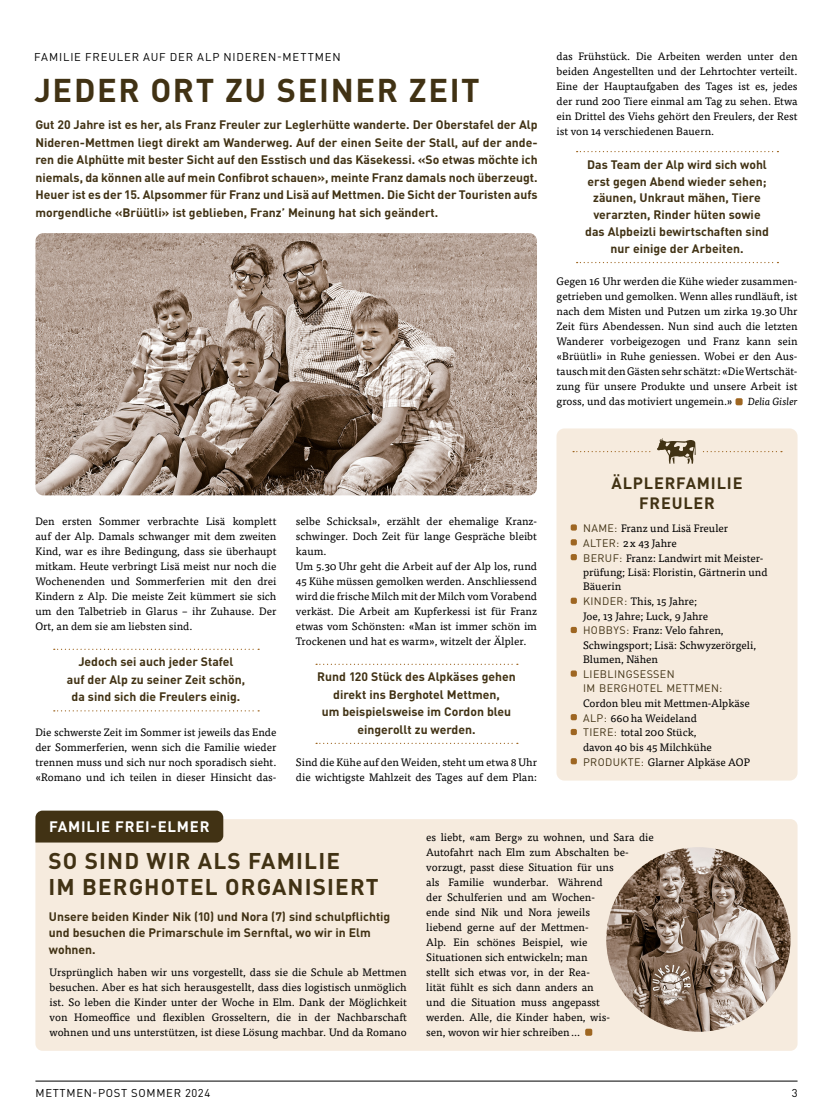
<style>
.page{position:relative;width:833px;height:1117px;background:#fff}
.page>*{position:absolute;margin:0;border:0;box-sizing:border-box;transform-origin:0 0}
.t1{font:700 32.5px "DINOT";letter-spacing:.05em;color:#413214}
.t2{font:700 22.5px/26.2px "DINOT";letter-spacing:.05em;color:#413214}
.t3{font:700 16.25px/19.4px "DINOT";letter-spacing:.05em;color:#413214;text-align:center}
.t4{font:700 15px "DINOT";letter-spacing:.05em;color:#fff}
.t5{font:700 12.25px/17.5px "DINOT";color:#413214;text-align:center}
.t6{font:11.25px "DINOT";letter-spacing:.065em;color:#000}
.t7{font:10.75px/15px "Tisa OT";color:#000}
.t8{font:10.75px/14.4px "DINOT";letter-spacing:.035em;color:#413214}
.t9{font:italic 10.25px "Tisa OT";letter-spacing:-.01em;color:#000}
.s1{font-family:"DINOT";color:#413214}
</style>
<div class="page">
<div style="left:35px;top:819px;width:762px;height:231px;background:#f6ebde;border-radius:7px"></div>
<hr style="left:35px;top:1080px;width:762px;height:1px;background:#000">
<img style="left:35px;top:233px;width:502px;height:262px">
<svg style="left:316px;top:663px;width:202px;height:1px"></svg>
<svg style="left:316px;top:742px;width:202px;height:1px"></svg>
<svg style="left:576px;top:151px;width:202px;height:1px"></svg>
<svg style="left:576px;top:262px;width:202px;height:1px"></svg>
<div style="left:735px;top:398px;width:7px;height:7px;background:#9e6622;border-radius:2px"></div>
<svg style="left:54px;top:648px;width:205px;height:1px"></svg>
<svg style="left:54px;top:710px;width:205px;height:1px"></svg>
<div style="left:585px;top:1028px;width:7px;height:7px;background:#9e6622;border-radius:2px"></div>
<div style="left:35px;top:810px;width:188px;height:32px;background:#413214"></div>
<img style="left:606px;top:847px;width:184px;height:184px;border-radius:92px">
<div style="left:556px;top:428px;width:241px;height:352px;background:#f6ebde;border-radius:8px"></div>
<div style="left:570px;top:524px;width:7px;height:6px;background:#9e6622;border-radius:2px"></div>
<div style="left:570px;top:539px;width:7px;height:6px;background:#9e6622;border-radius:2px"></div>
<div style="left:570px;top:554px;width:7px;height:6px;background:#9e6622;border-radius:2px"></div>
<div style="left:570px;top:597px;width:7px;height:6px;background:#9e6622;border-radius:2px"></div>
<div style="left:570px;top:626px;width:7px;height:7px;background:#9e6622;border-radius:2px"></div>
<div style="left:570px;top:670px;width:7px;height:6px;background:#9e6622;border-radius:2px"></div>
<div style="left:570px;top:714px;width:7px;height:6px;background:#9e6622;border-radius:2px"></div>
<div style="left:570px;top:728px;width:7px;height:7px;background:#9e6622;border-radius:2px"></div>
<div style="left:570px;top:758px;width:7px;height:6px;background:#9e6622;border-radius:2px"></div>
<svg style="left:573px;top:438px;width:209px;height:25px"></svg>
<p class="t6" style="left:34px;top:49px;width:308px">FAMILIE FREULER AUF DER ALP NIDEREN-METTMEN</p>
<h1 class="t1" style="left:34px;top:68px;width:447px">JEDER ORT ZU SEINER ZEIT</h1>
<p class="t5" style="left:35px;top:115px;width:504px;text-align:justify">Gut 20 Jahre ist es her, als Franz Freuler zur Leglerhütte wanderte. Der Oberstafel der Alp Nideren-Mettmen liegt direkt am Wanderweg. Auf der einen Seite der Stall, auf der ande&shy;ren die Alphütte mit bester Sicht auf den Esstisch und das Käsekessi. «So etwas möchte ich niemals, da können alle auf mein Confibrot schauen», meinte Franz damals noch überzeugt.<br>Heuer ist es der 15. Alpsommer für Franz und Lisä auf Mettmen. Die Sicht der Touristen aufs morgendliche «Brüütli» ist geblieben, Franz’ Meinung hat sich geändert.</p>
<p class="t7" style="left:556px;top:49px;width:242px;text-align:justify">das Frühstück. Die Arbeiten werden unter den beiden Angestellten und der Lehrtochter verteilt.<br>Eine der Hauptaufgaben des Tages ist es, jedes der rund 200 Tiere einmal am Tag zu sehen. Etwa ein Drittel des Viehs gehört den Freulers, der Rest ist von 14 verschiedenen Bauern.</p>
<p class="t5" style="left:585px;top:155px;width:185px;line-height:16.9px">Das Team der Alp wird sich wohl erst gegen Abend wieder sehen; zäunen, Unkraut mähen, Tiere verarzten, Rinder hüten sowie das Alpbeizli bewirtschaften sind nur einige der Arbeiten.</p>
<p class="t7" style="left:556px;top:274px;width:242px;text-align:justify">Gegen 16 Uhr werden die Kühe wieder zusammen&shy;getrieben und gemolken. Wenn alles rundläuft, ist nach dem Misten und Putzen um zirka 19.30 Uhr Zeit fürs Abendessen. Nun sind auch die letzten Wanderer vorbeigezogen und Franz kann sein «Brüütli» in Ruhe geniessen. Wobei er den Aus&shy;tausch mit den Gästen sehr schätzt: «Die Wertschät&shy;zung für unsere Produkte und unsere Arbeit ist gross, und das motiviert ungemein.»</p>
<p class="t9" style="left:748px;top:395px;width:51px">Delia Gisler</p>
<p class="t7" style="left:35px;top:514px;width:242px;text-align:justify">Den ersten Sommer verbrachte Lisä komplett auf der Alp. Damals schwanger mit dem zweiten Kind, war es ihre Bedingung, dass sie überhaupt mitkam. Heute verbringt Lisä meist nur noch die Wochenenden und Sommerferien mit den drei Kindern z Alp. Die meiste Zeit kümmert sie sich um den Talbetrieb in Glarus – ihr Zuhause. Der Ort, an dem sie am liebsten sind.</p>
<p class="t5" style="left:67px;top:652px;width:180px">Jedoch sei auch jeder Stafel<br>auf der Alp zu seiner Zeit schön, da sind sich die Freulers einig.</p>
<p class="t7" style="left:35px;top:724px;width:242px;text-align:justify">Die schwerste Zeit im Sommer ist jeweils das Ende der Sommerferien, wenn sich die Familie wieder trennen muss und sich nur noch sporadisch sieht. «Romano und ich teilen in dieser Hinsicht das-</p>
<p class="t7" style="left:296px;top:514px;width:242px">selbe Schicksal», erzählt der ehemalige Kranz&shy;schwinger. Doch Zeit für lange Gespräche bleibt kaum.<br>Um 5.30 Uhr geht die Arbeit auf der Alp los, rund 45 Kühe müssen gemolken werden. Anschliessend wird die frische Milch mit der Milch vom Vorabend verkäst. Die Arbeit am Kupferkessi ist für Franz etwas vom Schönsten: «Man ist immer schön im Trockenen und hat es warm», witzelt der Älpler.</p>
<p class="t5" style="left:317px;top:667px;width:200px">Rund 120 Stück des Alpkäses gehen direkt ins Berghotel Mettmen,<br>um beispielsweise im Cordon bleu eingerollt zu werden.</p>
<p class="t7" style="left:296px;top:754px;width:242px">Sind die Kühe auf den Weiden, steht um etwa 8 Uhr die wichtigste Mahlzeit des Tages auf dem Plan:</p>
<h3 class="t3" style="left:611px;top:473px;width:133px">ÄLPLERFAMILIE<br>FREULER</h3>
<p class="t7" style="left:583px;top:521px;width:186px;line-height:14.6px"><span class="s1">NAME:</span> Franz und Lisä Freuler<br><span class="s1">ALTER:</span> 2x 43 Jahre<br><span class="s1">BERUF:</span> Franz: Landwirt mit Meister&shy;prüfung; Lisä: Floristin, Gärtnerin und<br>Bäuerin<br><span class="s1">KINDER:</span> This, 15 Jahre;<br>Joe, 13 Jahre; Luck, 9 Jahre<br><span class="s1">HOBBYS:</span> Franz: Velo fahren,<br>Schwingsport; Lisä: Schwyzerörgeli,<br>Blumen, Nähen</p>
<p class="t8" style="left:583px;top:666px;width:141px">LIEBLINGSESSEN<br>IM BERGHOTEL METTMEN:</p>
<p class="t7" style="left:583px;top:695px;width:168px">Cordon bleu mit Mettmen-Alpkäse<br><span class="s1">ALP:</span> 660ha Weideland<br><span class="s1">TIERE:</span> total 200 Stück,<br>davon 40 bis 45 Milchkühe<br><span class="s1">PRODUKTE:</span> Glarner Alpkäse AOP</p>
<h3 class="t4" style="left:49px;top:816px;width:162px">FAMILIE FREI-ELMER</h3>
<h2 class="t2" style="left:48px;top:846px;width:332px">SO SIND WIR ALS FAMILIE<br>IM BERGHOTEL ORGANISIERT</h2>
<p class="t5" style="left:49px;top:907px;width:343px;line-height:16.6px;text-align:left">Unsere beiden Kinder Nik (10) und Nora (7) sind schulpflichtig und besuchen die Primarschule im Sernftal, wo wir in Elm wohnen.</p>
<p class="t7" style="left:50px;top:964px;width:359px;text-align:justify">Ursprünglich haben wir uns vorgestellt, dass sie die Schule ab Mettmen besuchen. Aber es hat sich herausgestellt, dass dies logistisch unmöglich ist. So leben die Kinder unter der Woche in Elm. Dank der Möglichkeit von Homeoffice und flexiblen Grosseltern, die in der Nachbarschaft wohnen und uns unterstützen, ist diese Lösung machbar. Und da Romano</p>
<p class="t7" style="left:426px;top:829px;width:229px">es liebt, «am Berg» zu wohnen, und Sara die Autofahrt nach Elm zum Abschalten be&shy;vorzugt, passt diese Situation für uns<br>als Familie wunderbar. Während<br>der Schulferien und am Wochen-<br>ende sind Nik und Nora jeweils<br>liebend gerne auf der Mettmen-<br>Alp. Ein schönes Beispiel, wie<br>Situationen sich entwickeln; man<br>stellt sich etwas vor, in der Rea-<br>lität fühlt es sich dann anders an<br>und die Situation muss angepasst<br>werden. Alle, die Kinder haben, wis-<br>sen, wovon wir hier schreiben…</p>
<p class="t6" style="left:35px;top:1085px;width:176px">METTMEN-POST SOMMER 2024</p>
<p class="t6" style="left:791px;top:1085px;width:7px">3</p>
</div>
